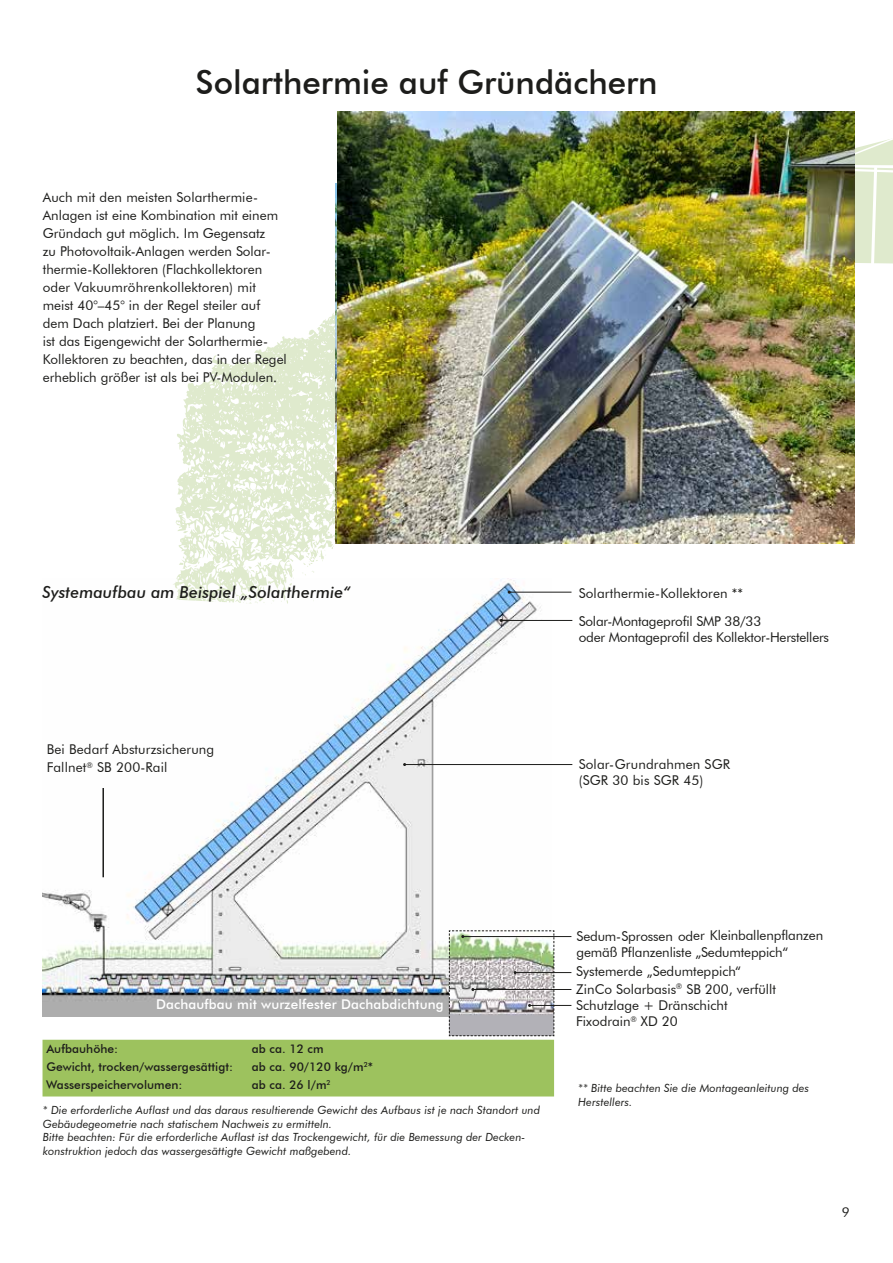
<style>
.page{position:relative;width:893px;height:1263px;background:#fff}
.page>*{position:absolute;margin:0;border:0;box-sizing:border-box;transform-origin:0 0}
.t1{font:500 33px "Futura BT";color:#1d1d1b}
.t2{font:italic 500 16.5px "Futura BT";letter-spacing:.005em;color:#1d1d1b}
.t3{font:13.5px/18px "Futura BT";color:#1d1d1b}
.t4{font:500 13.5px "Futura BT";letter-spacing:.01em;color:#fff}
.t5{font:500 12px "Futura BT";letter-spacing:.005em;color:#1d1d1b}
.t6{font:italic 11.25px/13.5px "Futura BT";letter-spacing:.005em;color:#1d1d1b}
</style>
<div class="page">
<img style="left:42px;top:579px;width:510px;height:437px">
<svg style="left:163px;top:244px;width:337px;height:364px"></svg>
<svg style="left:183px;top:530px;width:5px;height:4px"></svg>
<svg style="left:208px;top:606px;width:6px;height:2px"></svg>
<svg style="left:399px;top:544px;width:54px;height:64px"></svg>
<svg style="left:302px;top:522px;width:39px;height:53px"></svg>
<svg style="left:235px;top:558px;width:59px;height:50px"></svg>
<svg style="left:223px;top:535px;width:16px;height:10px"></svg>
<svg style="left:207px;top:550px;width:4px;height:8px"></svg>
<svg style="left:179px;top:555px;width:20px;height:12px"></svg>
<svg style="left:855px;top:139px;width:38px;height:125px;background:#e3edd4"></svg>
<div style="left:43px;top:1040px;width:511px;height:56px;background:#9dc25e"></div>
<img style="left:337px;top:112px;width:518px;height:432px">
<hr style="left:102px;top:788px;width:2px;height:89px;background:#1d1d1b">
<hr style="left:515px;top:972px;width:56px;height:1px;background:#1d1d1b">
<hr style="left:463px;top:936px;width:108px;height:1px;background:#1d1d1b">
<hr style="left:473px;top:989px;width:98px;height:1px;background:#1d1d1b">
<hr style="left:530px;top:1005px;width:41px;height:1px;background:#1d1d1b">
<img style="left:449px;top:930px;width:106px;height:106px">
<hr style="left:405px;top:764px;width:167px;height:1px;background:#1d1d1b">
<hr style="left:509px;top:592px;width:62px;height:1px;background:#1d1d1b">
<hr style="left:501px;top:620px;width:71px;height:1px;background:#1d1d1b">
<h1 class="t1" style="left:196px;top:62px;width:464px">Solarthermie auf Gründächern</h1>
<p class="t3" style="left:43px;top:188px;width:246px">Auch mit den meisten Solarthermie-Anlagen ist eine Kombination mit einem Gründach gut möglich. Im Gegensatz<br>zu Photovoltaik-Anlagen werden Solar‑ thermie-Kollektoren (Flachkollektoren oder Vakuumröhrenkollektoren) mit meist 40°–45° in der Regel steiler auf dem Dach platziert. Bei der Planung<br>ist das Eigengewicht der Solarthermie-Kollektoren zu beachten, das in der Regel erheblich größer ist als bei PV-Modulen.</p>
<p class="t2" style="left:43px;top:582px;width:310px">Systemaufbau am Beispiel „Solarthermie“</p>
<p class="t3" style="left:47px;top:740px;width:169px">Bei Bedarf Absturzsicherung<br>Fallnet<sup>®</sup> SB 200-Rail</p>
<p class="t3" style="left:579px;top:578px;width:184px;line-height:28.2px">Solarthermie-Kollektoren **<br>Solar-Montageprofil SMP 38/33</p>
<p class="t3" style="left:579px;top:628px;width:252px">oder Montageprofil des Kollektor-Herstellers</p>
<p class="t3" style="left:579px;top:756px;width:153px;line-height:16.2px">Solar-Grundrahmen SGR (SGR 30 bis SGR 45)</p>
<p class="t4" style="left:156px;top:996px;width:289px">Dachaufbau mit wurzelfester Dachabdichtung</p>
<p class="t5" style="left:46px;top:1042px;width:73px">Aufbauh he:</p>
<p class="t5" style="left:252px;top:1042px;width:73px">ab ca. 12 cm</p>
<p class="t5" style="left:46px;top:1060px;width:188px">Gewicht, trocken/wasserges ttigt:</p>
<p class="t5" style="left:252px;top:1060px;width:123px">ab ca. 90/120 kg/m<sup>2</sup>*</p>
<p class="t5" style="left:46px;top:1078px;width:138px">Wasserspeichervolumen:</p>
<p class="t5" style="left:252px;top:1078px;width:80px">ab ca. 26 l/m<sup>2</sup></p>
<p class="t6" style="left:43px;top:1103px;width:499px">* Die erforderliche Auflast und das daraus resultierende Gewicht des Aufbaus ist je nach Standort und Gebäudegeometrie nach statischem Nachweis zu ermitteln.<br>Bitte beachten: Für die erforderliche Auflast ist das Trockengewicht, für die Bemessung der Decken‑ konstruktion jedoch das wassergesättigte Gewicht maßgebend.</p>
<p class="t3" style="left:576px;top:927px;width:248px;line-height:16.2px">Sedum-Sprossen oder Kleinballenpflanzen gemäß Pflanzenliste „Sedumteppich“</p>
<p class="t3" style="left:576px;top:962px;width:166px">Systemerde „Sedumteppich“</p>
<p class="t3" style="left:576px;top:981px;width:201px;line-height:16.2px">ZinCo Solarbasis<sup>®</sup> SB 200, verfüllt<br>Schutzlage + Dränschicht<br>Fixodrain<sup>®</sup> XD 20</p>
<p class="t6" style="left:578px;top:1081px;width:232px">** Bitte beachten Sie die Montageanleitung des<br>Herstellers.</p>
<p class="t3" style="left:842px;top:1203px;width:9px">9</p>
</div>
